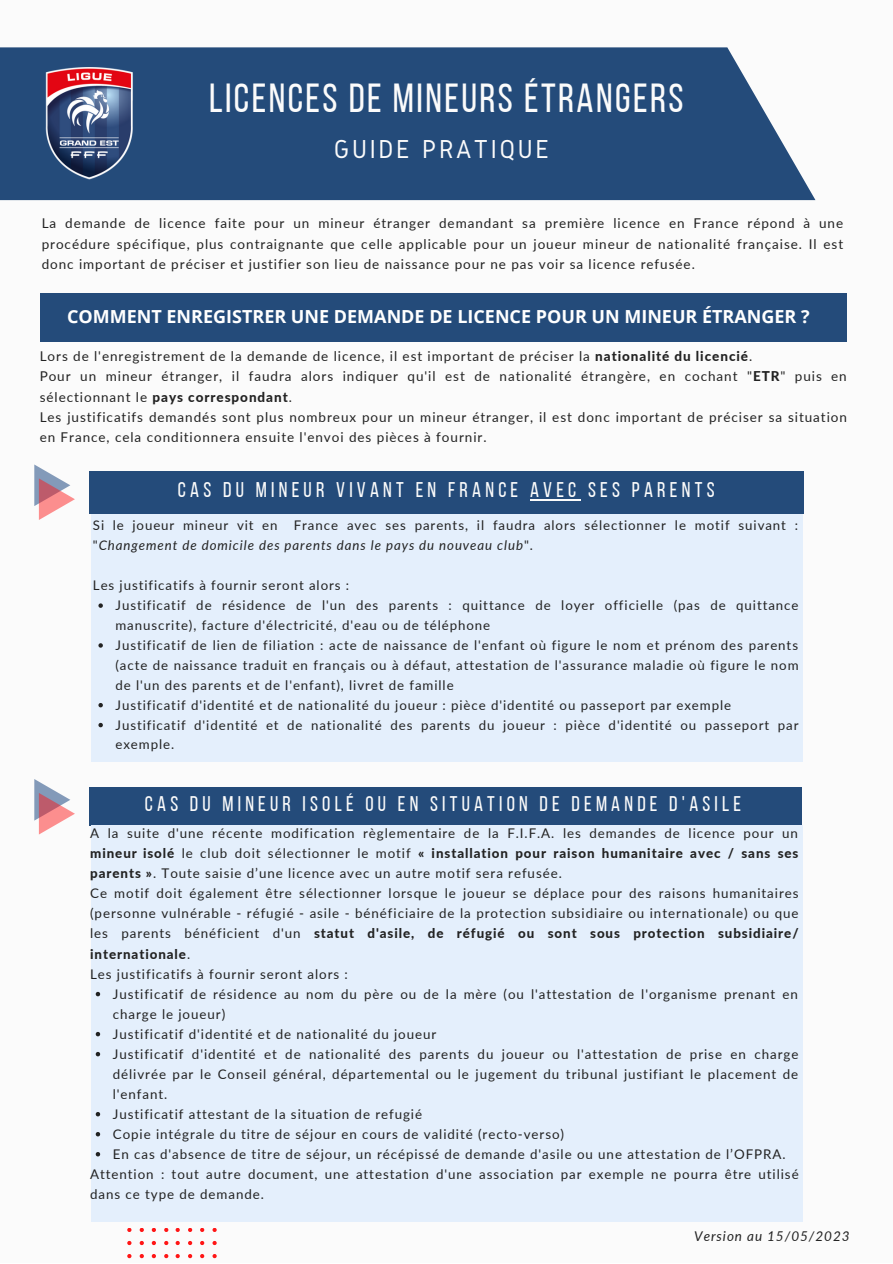
<style>
.page{position:relative;width:893px;height:1264px;background:#fff}
.page>*{position:absolute;margin:0;border:0;box-sizing:border-box;transform-origin:0 0}
.t1{font:40.5px "Bebas Neue";letter-spacing:.06em;color:#fbfbfb}
.t2{font:27px "Gidole";letter-spacing:.1em;color:#fbfbfb}
.t3{font:21.15px "Bebas Neue";letter-spacing:.2em;color:#fbfbfb}
.t4{font:700 18px "Open Sans";color:#fff}
.t5{font:13.5px/20.2px "Lato";letter-spacing:.07em;color:#222}
.t6{font:italic 13.5px "Lato";letter-spacing:.07em;color:#222}
.t7{font:13.35px/20px "Lato";letter-spacing:.07em;color:#222;text-align:justify}
.t8{font:13.2px/20px "Lato";letter-spacing:.07em;color:#222}
.s1{font-weight:800}
.s2{font-style:italic}
</style>
<div class="page">
<div style="left:0;top:0;width:892px;height:1262px;background:#fbfbfb"></div>
<div style="left:0;top:47px;width:815px;height:153px;background:#244b7a"></div>
<img style="left:43px;top:67px;width:92px;height:114px">
<div style="left:89px;top:471px;width:714px;height:42px;background:#244b7a"></div>
<hr style="left:530px;top:498px;width:50px;height:2px;background:#fbfbfb">
<div style="left:91px;top:514px;width:711px;height:247px;background:#e4effc"></div>
<svg style="left:98px;top:603px;width:5px;height:5px"></svg>
<svg style="left:98px;top:643px;width:5px;height:4px"></svg>
<svg style="left:98px;top:703px;width:5px;height:4px"></svg>
<svg style="left:98px;top:723px;width:5px;height:4px"></svg>
<div style="left:89px;top:787px;width:712px;height:38px;background:#244b7a"></div>
<div style="left:91px;top:826px;width:711px;height:395px;background:#e4effc"></div>
<svg style="left:96px;top:991px;width:4px;height:5px"></svg>
<svg style="left:96px;top:1032px;width:4px;height:4px"></svg>
<svg style="left:96px;top:1052px;width:4px;height:4px"></svg>
<svg style="left:96px;top:1112px;width:4px;height:4px"></svg>
<svg style="left:96px;top:1132px;width:4px;height:4px"></svg>
<svg style="left:96px;top:1152px;width:4px;height:4px"></svg>
<div style="left:40px;top:294px;width:806px;height:47px;background:#244b7a"></div>
<svg style="left:175px;top:1228px;width:5px;height:3px"></svg>
<svg style="left:175px;top:1241px;width:5px;height:3px"></svg>
<svg style="left:175px;top:1254px;width:5px;height:4px"></svg>
<svg style="left:188px;top:1228px;width:4px;height:3px"></svg>
<svg style="left:188px;top:1241px;width:4px;height:3px"></svg>
<svg style="left:188px;top:1254px;width:4px;height:4px"></svg>
<svg style="left:200px;top:1228px;width:4px;height:3px"></svg>
<svg style="left:200px;top:1241px;width:4px;height:3px"></svg>
<svg style="left:200px;top:1254px;width:4px;height:4px"></svg>
<svg style="left:212px;top:1228px;width:5px;height:3px"></svg>
<svg style="left:212px;top:1241px;width:5px;height:3px"></svg>
<svg style="left:212px;top:1254px;width:5px;height:4px"></svg>
<svg style="left:127px;top:1228px;width:4px;height:3px"></svg>
<svg style="left:127px;top:1240px;width:4px;height:5px"></svg>
<svg style="left:127px;top:1254px;width:4px;height:4px"></svg>
<svg style="left:140px;top:1228px;width:4px;height:3px"></svg>
<svg style="left:140px;top:1240px;width:4px;height:5px"></svg>
<svg style="left:140px;top:1254px;width:4px;height:4px"></svg>
<svg style="left:152px;top:1228px;width:4px;height:3px"></svg>
<svg style="left:152px;top:1241px;width:4px;height:4px"></svg>
<svg style="left:152px;top:1254px;width:4px;height:4px"></svg>
<svg style="left:164px;top:1228px;width:4px;height:3px"></svg>
<svg style="left:164px;top:1241px;width:4px;height:3px"></svg>
<svg style="left:164px;top:1254px;width:4px;height:4px"></svg>
<svg style="left:34px;top:464px;width:41px;height:56px"></svg>
<svg style="left:34px;top:779px;width:41px;height:55px"></svg>
<p class="t1" style="left:209px;top:81px;width:476px">LICENCES DE MINEURS ÉTRANGERS</p>
<p class="t2" style="left:334px;top:134px;width:217px">GUIDE PRATIQUE</p>
<p class="t5" style="left:42px;top:213px;width:803px;text-align:justify">La demande de licence faite pour un mineur étranger demandant sa première licence en France répond à une procédure spécifique, plus contraignante que celle applicable pour un joueur mineur de nationalité française. Il est donc important de préciser et justifier son lieu de naissance pour ne pas voir sa licence refusée.</p>
<p class="t4" style="left:67px;top:304px;width:744px">COMMENT ENREGISTRER UNE DEMANDE DE LICENCE POUR UN MINEUR ÉTRANGER ?</p>
<p class="t5" style="left:40px;top:346px;width:714px">Lors de l'enregistrement de la demande de licence, il est important de préciser la <span class="s1">nationalité du licencié</span>.</p>
<p class="t5" style="left:40px;top:366px;width:808px">Pour un mineur étranger, il faudra alors indiquer qu'il est de nationalité étrangère, en cochant "<span class="s1">ETR</span>" puis en sélectionnant le <span class="s1">pays correspondant</span>.</p>
<p class="t5" style="left:40px;top:406px;width:808px">Les justificatifs demandés sont plus nombreux pour un mineur étranger, il est donc important de préciser sa situation en France, cela conditionnera ensuite l'envoi des pièces à fournir.</p>
<p class="t3" style="left:178px;top:481px;width:538px">CAS DU MINEUR VIVANT EN FRANCE AVEC SES PARENTS</p>
<p class="t8" style="left:93px;top:515px;width:706px">Si le joueur mineur vit en France avec ses parents, il faudra alors sélectionner le motif suivant : "<span class="s2">Changement de domicile des parents dans le pays du nouveau club</span>".</p>
<p class="t8" style="left:93px;top:575px;width:258px">Les justificatifs à fournir seront alors :</p>
<p class="t8" style="left:115px;top:595px;width:684px">Justificatif de résidence de l'un des parents : quittance de loyer officielle (pas de quittance manuscrite), facture d'électricité, d'eau ou de téléphone</p>
<p class="t8" style="left:115px;top:634px;width:684px;text-align:justify">Justificatif de lien de filiation : acte de naissance de l'enfant où figure le nom et prénom des parents (acte de naissance traduit en français ou à défaut, attestation de l'assurance maladie où figure le nom de l'un des parents et de l'enfant), livret de famille</p>
<p class="t8" style="left:115px;top:694px;width:617px">Justificatif d'identité et de nationalité du joueur : pièce d'identité ou passeport par exemple</p>
<p class="t8" style="left:115px;top:714px;width:684px">Justificatif d'identité et de nationalité des parents du joueur : pièce d'identité ou passeport par exemple.</p>
<p class="t3" style="left:145px;top:795px;width:597px">CAS DU MINEUR ISOLÉ OU EN SITUATION DE DEMANDE D'ASILE</p>
<p class="t7" style="left:90px;top:823px;width:709px">A la suite d'une récente modification règlementaire de la F.I.F.A. les demandes de licence pour un <span class="s1">mineur isolé</span> le club doit sélectionner le motif <span class="s1">« installation pour raison humanitaire avec / sans ses parents »</span>. Toute saisie d’une licence avec un autre motif sera refusée.</p>
<p class="t7" style="left:90px;top:883px;width:710px">Ce motif doit également être sélectionner lorsque le joueur se déplace pour des raisons humanitaires (personne vulnérable - réfugié - asile - bénéficiaire de la protection subsidiaire ou internationale) ou que les parents bénéficient d'un <span class="s1">statut d'asile, de réfugié ou sont sous protection subsidiaire/ internationale</span>.</p>
<p class="t7" style="left:90px;top:963px;width:259px">Les justificatifs à fournir seront alors :</p>
<p class="t7" style="left:113px;top:983px;width:686px">Justificatif de résidence au nom du père ou de la mère (ou l'attestation de l'organisme prenant en charge le joueur)</p>
<p class="t7" style="left:113px;top:1023px;width:325px">Justificatif d'identité et de nationalité du joueur</p>
<p class="t7" style="left:113px;top:1043px;width:687px">Justificatif d'identité et de nationalité des parents du joueur ou l'attestation de prise en charge délivrée par le Conseil général, départemental ou le jugement du tribunal justifiant le placement de l'enfant.</p>
<p class="t7" style="left:113px;top:1103px;width:311px">Justificatif attestant de la situation de refugié</p>
<p class="t7" style="left:113px;top:1123px;width:453px">Copie intégrale du titre de séjour en cours de validité (recto-verso)</p>
<p class="t7" style="left:113px;top:1143px;width:674px">En cas d'absence de titre de séjour, un récépissé de demande d'asile ou une attestation de l’OFPRA.</p>
<p class="t7" style="left:90px;top:1163px;width:710px">Attention : tout autre document, une attestation d'une association par exemple ne pourra être utilisé dans ce type de demande.</p>
<p class="t6" style="left:694px;top:1227px;width:157px">Version au 15/05/2023</p>
</div>
